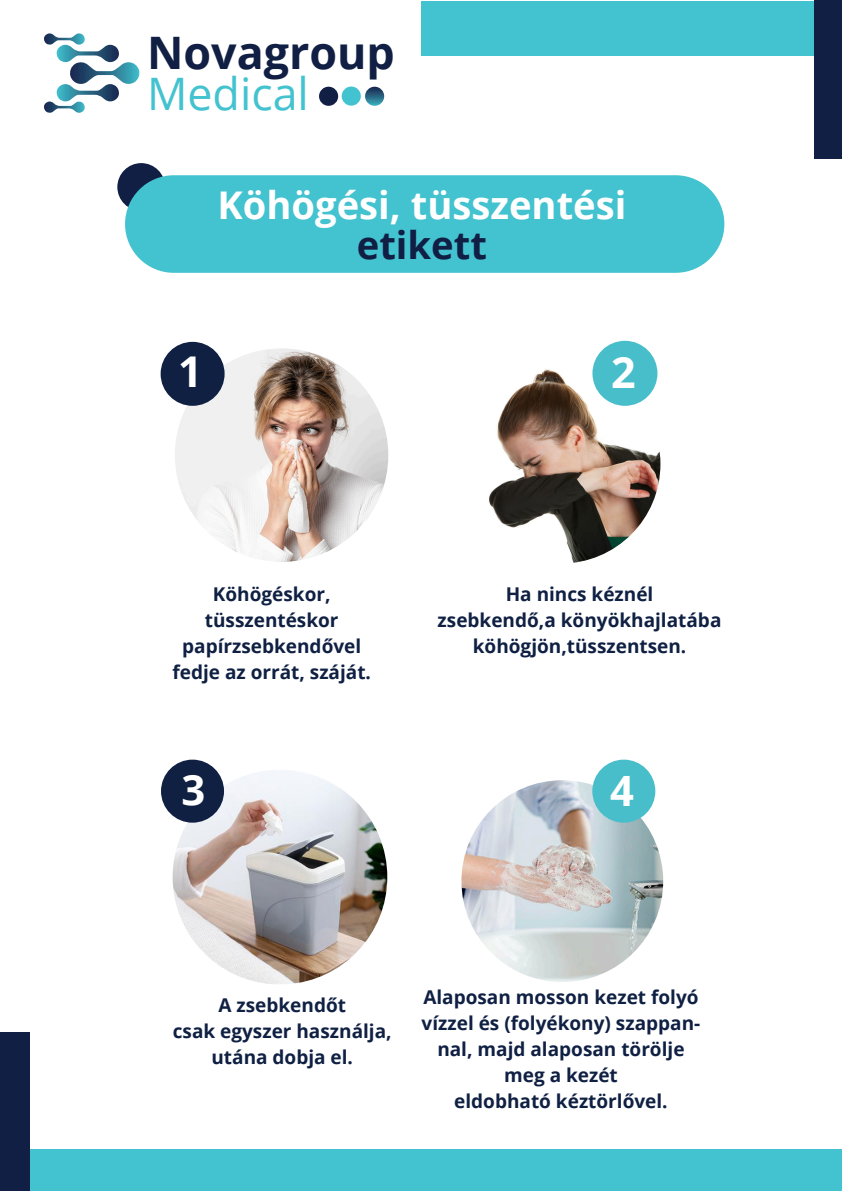
<style>
.page{position:relative;width:842px;height:1191px;background:#fff}
.page>*{position:absolute;margin:0;border:0;box-sizing:border-box;transform-origin:0 0}
.t1{font:700 44.8px "Open Sans";color:#101f43}
.t2{font:44.8px "Open Sans";color:#43c2cf}
.t3{font:700 43.1px "Open Sans";color:#fff}
.t4{font:700 42.4px "Open Sans";color:#fff}
.t5{font:700 41.8px "Open Sans";color:#fff}
.t6{font:700 38.2px "Open Sans";color:#fff}
.t7{font:700 38.2px "Open Sans";color:#101f43}
.t8{font:700 19px/26px "Open Sans";color:#0f2043;text-align:center}
</style>
<div class="page">
<div style="left:6px;top:1149px;width:835px;height:41px;background:#43c2cf"></div>
<div style="left:117px;top:163px;width:48px;height:48px;background:#101f43;border-radius:50%"></div>
<div style="left:0;top:1032px;width:29px;height:159px;background:#101f43"></div>
<svg style="left:44px;top:33px;width:96px;height:80px"></svg>
<svg style="left:365px;top:87px;width:19px;height:19px"></svg>
<div style="left:319px;top:87px;width:19px;height:19px;background:#101f43;border-radius:50%"></div>
<div style="left:342px;top:86px;width:19px;height:20px;background:#43c2cf;border-radius:50%"></div>
<div style="left:125px;top:175px;width:599px;height:98px;background:#43c2cf;border-radius:49px"></div>
<div style="left:421px;top:1px;width:421px;height:55px;background:#43c2cf"></div>
<div style="left:814px;top:0;width:28px;height:159px;background:#101f43"></div>
<img style="left:175px;top:348px;width:213px;height:214px;border-radius:107px">
<div style="left:161px;top:342px;width:64px;height:64px;background:#0f2043;border-radius:50%"></div>
<img style="left:461px;top:364px;width:199px;height:199px;border-radius:99px">
<div style="left:592px;top:341px;width:65px;height:65px;background:#47beca;border-radius:50%"></div>
<img style="left:173px;top:769px;width:214px;height:215px;border-radius:106px">
<div style="left:161px;top:759px;width:63px;height:63px;background:#0f2043;border-radius:50%"></div>
<img style="left:461px;top:780px;width:202px;height:202px;border-radius:101px">
<div style="left:592px;top:759px;width:63px;height:63px;background:#47beca;border-radius:50%"></div>
<h1 class="t1" style="left:147px;top:22px;width:249px">Novagroup</h1>
<h1 class="t2" style="left:147px;top:63px;width:163px">Medical</h1>
<h3 class="t6" style="left:217px;top:179px;width:410px">Köhögési, tüsszentési</h3>
<h3 class="t7" style="left:357px;top:218px;width:132px">etikett</h3>
<h3 class="t4" style="left:178px;top:342px;width:26px">1</h3>
<h2 class="t3" style="left:611px;top:342px;width:26px">2</h2>
<p class="t8" style="left:172px;top:580px;width:200px">Köhögéskor, tüsszentéskor papírzsebkendővel fedje az orrát, száját.</p>
<p class="t8" style="left:438px;top:580px;width:285px">Ha nincs kéznél<br>zsebkendő,a könyökhajlatába köhögjön,tüsszentsen.</p>
<h3 class="t5" style="left:182px;top:760px;width:25px">3</h3>
<h3 class="t5" style="left:610px;top:762px;width:25px">4</h3>
<p class="t8" style="left:173px;top:991px;width:220px">A zsebkendőt<br>csak egyszer használja, utána dobja el.</p>
<p class="t8" style="left:422px;top:983px;width:280px">Alaposan mosson kezet folyó vízzel és (folyékony) szappan&shy;nal, majd alaposan törölje meg a kezét<br>eldobható kéztörlővel.</p>
</div>
